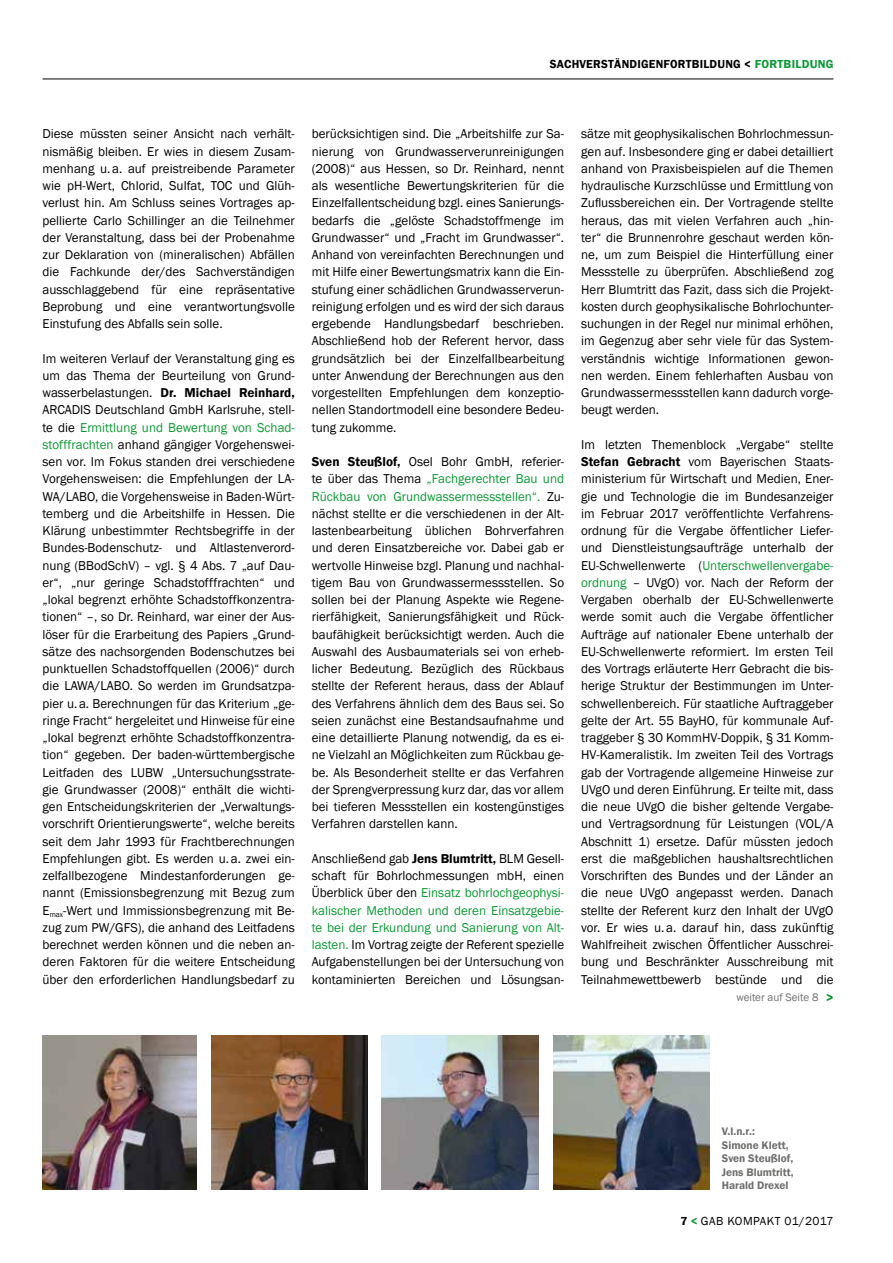
<style>
.page{position:relative;width:893px;height:1263px;background:#fff}
.page>*{position:absolute;margin:0;border:0;box-sizing:border-box;transform-origin:0 0}
.t1{font:13.2px/17.2px "Franklin Gothic";color:#000;text-align:justify}
.t2{font:600 12px "Franklin Gothic";color:#000}
.t3{font:12px "Franklin Gothic";letter-spacing:.02em;color:#000}
.t4{font:600 12px "Franklin Gothic";color:#0b9a33}
.t5{font:600 11.25px/13.5px "Franklin Gothic";color:#6f6f6e}
.t6{font:11.25px "Franklin Gothic";color:#6f6f6e}
.s1{color:#000}
.s2{font-weight:600}
.s3{color:#0b9a33}
.s4{font-weight:600;font-size:13.5px;color:#0b9a33}
.s5{font-weight:600;color:#0b9a33}
</style>
<div class="page">
<hr style="left:43px;top:79px;width:790px;height:1px;background:#000">
<img style="left:211px;top:1036px;width:157px;height:153px">
<img style="left:43px;top:1036px;width:154px;height:153px">
<img style="left:382px;top:1036px;width:156px;height:153px">
<img style="left:553px;top:1036px;width:156px;height:153px">
<p class="t2" style="left:550px;top:57px;width:16px">Sach</p>
<p class="t2" style="left:579px;top:57px;width:15px">verst</p>
<p class="t2" style="left:614px;top:57px;width:16px">ändigenfortbildung</p>
<p class="t4" style="left:744px;top:57px;width:26px"><span class="s1">&lt;</span> Fortbildung</p>
<p class="t1" style="left:43px;top:126px;width:254px">Diese müssten seiner Ansicht nach verhält&shy;nismäßig bleiben. Er wies in diesem Zusam&shy;menhang u.a. auf preistreibende Parameter wie pH-Wert, Chlorid, Sulfat, TOC und Glüh&shy;verlust hin. Am Schluss seines Vortrages ap&shy;pellierte Carlo Schillinger an die Teilnehmer der Veranstaltung, dass bei der -Probenahme zur Deklaration von (mineralischen) Abfällen die Fachkunde der/des Sachverständigen ausschlaggebend für eine repräsentative Beprobung und eine verantwortungsvolle Einstufung des Abfalls sein solle.</p>
<p class="t1" style="left:43px;top:350px;width:254px">Im weiteren Verlauf der Veranstaltung ging es um das Thema der Beurteilung von Grund&shy;wasserbelastungen. <span class="s2">Dr. Michael Reinhard, </span>ARCADIS Deutschland GmbH Karlsruhe, stell&shy;te die <span class="s3">Ermittlung und Bewertung von Schad&shy;stofffrachten</span> anhand gängiger Vorgehenswei&shy;sen vor. Im Fokus standen drei verschiedene Vorgehensweisen: die Empfehlungen der LA-WA/LABO, die Vorgehensweise in Baden-Würt&shy;temberg und die Arbeitshilfe in Hessen. Die Klärung unbestimmter Rechtsbegriffe in der Bundes-Bodenschutz- und Altlastenverord&shy;nung (BBodSchV) – vgl. § 4 Abs. 7 „auf Dau&shy;er“, „nur geringe Schadstofffrachten“ und „lokal begrenzt erhöhte Schadstoffkonzentra&shy;tionen“ –, so Dr. Reinhard, war einer der Aus&shy;löser für die Erarbeitung des Papiers „Grund&shy;sätze des nachsorgenden Bodenschutzes bei punktuellen Schadstoffquellen (2006)“ durch die LAWA/LABO. So werden im Grundsatzpa&shy;pier u.a. Berechnungen für das Kriterium „ge&shy;ringe Fracht“ hergeleitet und Hinweise für eine „lokal begrenzt erhöhte Schadstoffkonzentra&shy;tion“ gegeben. Der baden-württembergische Leitfaden des LUBW „Untersuchungsstrate&shy;gie Grundwasser (2008)“ enthält die wichti&shy;gen Entscheidungskriterien der „Verwaltungs&shy;vorschrift Orientierungswerte“, welche bereits seit dem Jahr 1993 für Frachtberechnungen Empfehlungen gibt. Es werden u.a. zwei ein&shy;zelfallbezogene M indestanforderungen ge&shy;nannt (Emissionsbegrenzung mit Bezug zum E<sub>max</sub>-Wert und Immissionsbegrenzung mit Be&shy;zug zum PW/GFS), die anhand des Leitfadens berechnet werden können und die neben an&shy;deren Faktoren für die weitere Entscheidung über den erforderlichen Handlungsbedarf zu</p>
<p class="t1" style="left:312px;top:126px;width:254px">berücksichtigen sind. Die „Arbeitshilfe zur Sa&shy;nierung von Grundwasserverunreinigungen (2008)“ aus Hessen, so Dr. Reinhard, nennt als wesentliche Bewertungskriterien für die Einzelfallentscheidung bzgl. eines Sanierungs&shy;bedarfs die „gelöste Schadstoffmenge im Grundwasser“ und „Fracht im Grundwasser“.<br>Anhand von vereinfachten Berechnungen und mit Hilfe einer Bewertungsmatrix kann die Ein&shy;stufung einer schädlichen Grundwasserverun&shy;reinigung erfolgen und es wird der sich daraus ergebende Handlungsbedarf beschrieben.<br>Abschließend hob der Referent hervor, dass grundsätzlich bei der Einzelfallbearbeitung unter Anwendung der Berechnungen aus den vorgestellten Empfehlungen dem konzeptio&shy;nellen Standortmodell eine besondere Bedeu&shy;tung zukomme.</p>
<p class="t1" style="left:312px;top:453px;width:254px"><span class="s2">Sven Steußlof,</span> Osel Bohr GmbH, referier&shy;te über das Thema <span class="s3">„Fachgerechter Bau und Rückbau von Grundwassermessstellen“.</span> Zu&shy;nächst stellte er die verschiedenen in der Alt&shy;lastenbearbeitung üblichen Bohrverfahren und deren Einsatzbereiche vor. Dabei gab er wertvolle Hinweise bzgl. Planung und nachhal&shy;tigem Bau von Grundwassermessstellen. So sollen bei der Planung Aspekte wie Regene&shy;rierfähigkeit, Sanierungsfähigkeit und Rück&shy;baufähigkeit berücksichtigt werden. Auch die Auswahl des Ausbaumaterials sei von erheb&shy;licher Bedeutung. Bezüglich des Rückbaus stellte der Referent heraus, dass der Ablauf des Verfahrens ähnlich dem des Baus sei. So seien zunächst eine Bestandsaufnahme und eine detaillierte Planung notwendig, da es ei&shy;ne Vielzahl an Möglichkeiten zum Rückbau ge&shy;be. Als Besonderheit stellte er das Verfahren der Sprengverpressung kurz dar, das vor allem bei tieferen M essstellen ein kostengünstiges Verfahren darstellen kann.</p>
<p class="t1" style="left:312px;top:850px;width:254px">Anschließend gab <span class="s2">Jens Blumtritt,</span> BLM Gesell&shy;schaft für Bohrlochmessungen mbH, einen Überblick über den <span class="s3">Einsatz bohrlochgeophysi&shy;kalischer Methoden und deren Einsatzgebie&shy;te bei der Erkundung und Sanierung von Alt&shy;lasten.</span> Im Vortrag zeigte der Referent spezielle Aufgabenstellungen bei der Untersuchung von kontaminierten Bereichen und Lösungsan-</p>
<p class="t1" style="left:581px;top:126px;width:254px">sätze mit geophysikalischen Bohrlochmessun&shy;gen auf. Insbesondere ging er dabei detailliert anhand von Praxisbeispielen auf die Themen hydraulische Kurzschlüsse und Ermittlung von Zuflussbereichen ein. Der Vortragende stellte heraus, das mit vielen Verfahren auch „hin&shy;ter“ die Brunnenrohre geschaut werden kön&shy;ne, um zum Beispiel die Hinterfüllung einer M essstelle zu überprüfen. Abschließend zog Herr Blumtritt das Fazit, dass sich die Projekt&shy;kosten durch geophysikalische Bohrlochunter&shy;suchungen in der Regel nur minimal erhöhen, im Gegenzug aber sehr viele für das System&shy;verständnis wichtige Informationen gewon&shy;nen werden. Einem fehlerhaften Ausbau von Grundwassermessstellen kann dadurch vorge&shy;beugt werden.</p>
<p class="t1" style="left:581px;top:436px;width:254px;text-align:left">Im letzten Themenblock „Vergabe“ stellte <span class="s2">Stefan Gebracht</span> vom Bayerischen Staats-- ministerium für Wirtschaft und Medien, Ener&shy;gie und Technologie die im Bundesanzeiger im Februar 2017 veröffentlichte Verfahrens&shy;ordnung für die Vergabe öffentlicher Liefer&shy;und Dienstleistungsaufträge unterhalb der EU-Schwellenwerte (<span class="s3">Unterschwellenvergabe&shy;ordnung</span> – UVgO) vor. Nach der Reform der Vergaben oberhalb der EU-Schwellenwerte werde somit auch die Vergabe öffentlicher Aufträge auf nationaler Ebene unterhalb der EU-Schwellenwerte reformiert. Im ersten Teil des Vortrags erläuterte Herr Gebracht die bis&shy;herige Struktur der Bestimmungen im Unter&shy;schwellenbereich. Für staatliche Auftraggeber gelte der Art. 55 BayHO, für kommunale Auf&shy;traggeber § 30 KommHV-Doppik, § 31 Komm-HV-Kameralistik. Im zweiten Teil des Vortrags gab der Vortragende allgemeine Hinweise zur UVgO und deren Einführung. Er teilte mit, dass die neue UVgO die bisher geltende Vergabe&shy;und Vertragsordnung für Leistungen (VOL/A Abschnitt 1) ersetze. Dafür müssten jedoch erst die maßgeblichen haushaltsrechtlichen Vorschriften des Bundes und der Länder an die neue UVgO angepasst werden. Danach stellte der Referent kurz den Inhalt der UVgO vor. Er wies u.a. darauf hin, dass zukünftig Wahlfreiheit zwischen Öffentlicher Ausschrei&shy;bung und Beschränkter Ausschreibung mit Teilnahmewettbewerb bestünde und die</p>
<p class="t6" style="left:736px;top:990px;width:99px">weiter auf Seite 8 <span class="s4">&gt;</span></p>
<p class="t5" style="left:722px;top:1124px;width:73px">V.l.n.r.:<br>Simone Klett,<br>Sven Steußlof,<br>Jens Blumtritt,<br>Harald Drexel</p>
<p class="t3" style="left:680px;top:1213px;width:155px"><span class="s2">7</span> <span class="s5">&lt;</span> GAB Kompakt 01/2017</p>
</div>
